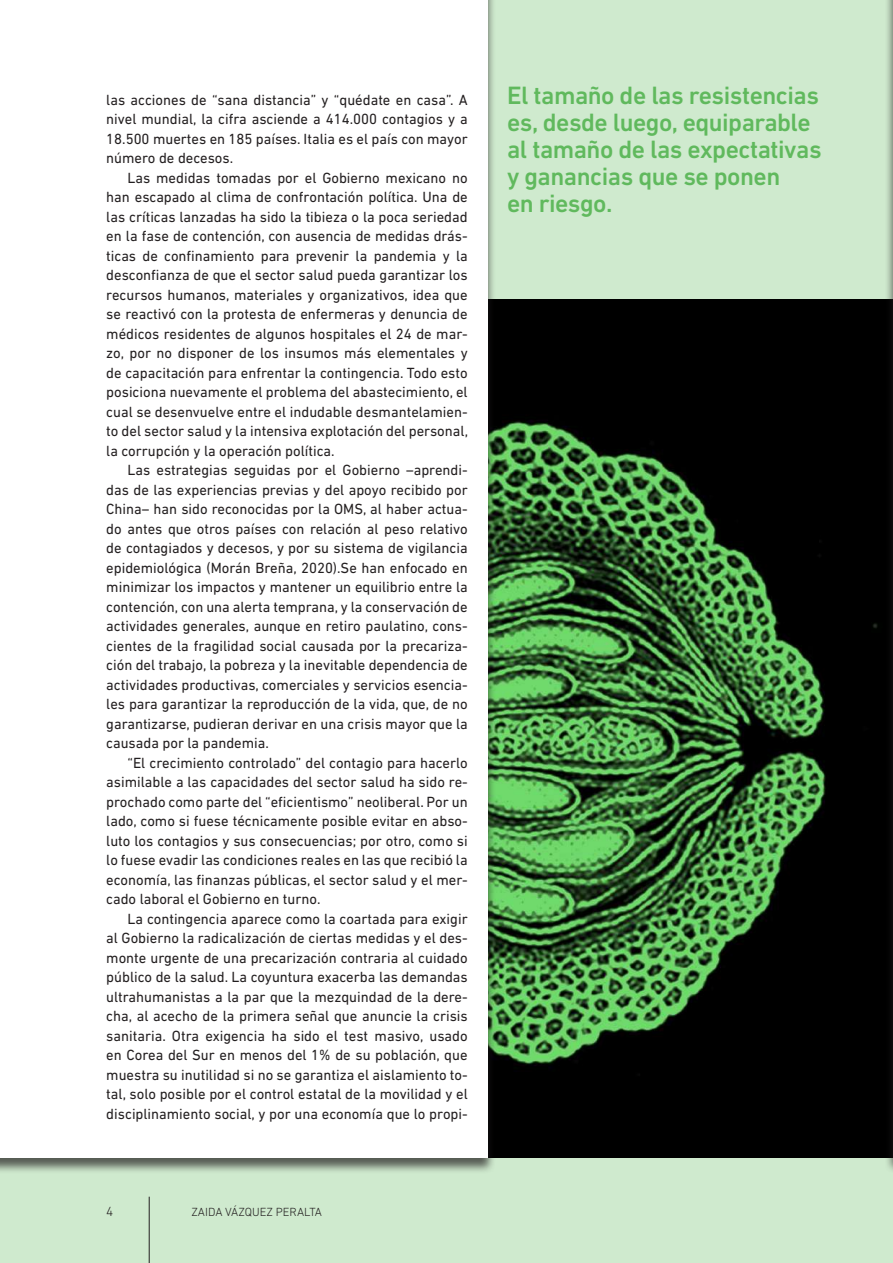
<style>
.page{position:relative;width:893px;height:1263px;background:#cfeace}
.page>*{position:absolute;margin:0;border:0;box-sizing:border-box;transform-origin:0 0}
.t1{font:500 25.5px/27px "DIN Next LT Pro";letter-spacing:-.02em;color:#60b95d}
.t2{font:15px/19.5px "DIN Next LT Pro";color:#231f20;text-align:justify}
.t3{font:300 13.5px "DIN Next LT Pro";color:#231f20}
.t4{font:300 12px "DIN Next LT Pro";color:#231f20}
</style>
<div class="page">
<img style="left:496px;top:300px;width:389px;height:858px">
<hr style="left:149px;top:1197px;width:1px;height:66px;background:#231f20">
<div style="left:0;top:0;width:496px;height:1175px;background:#231f20;opacity:.7"></div>
<div style="left:0;top:0;width:488px;height:1158px;background:#fff"></div>
<div style="left:885px;top:0;width:8px;height:1174px;background:#231f20;opacity:.7"></div>
<hr style="left:892px;top:0;width:1px;height:1157px;background:#fff">
<p class="t2" style="left:106px;top:90px;width:363px">las acciones de “sana distancia” y “quédate en casa”. A nivel mundial, la cifra asciende a 414.000 contagios y a 18.500 muertes en 185 países. Italia es el país con mayor número de decesos.</p>
<p class="t2" style="left:106px;top:168px;width:363px;text-indent:21px">Las medidas tomadas por el Gobierno mexicano no han escapado al clima de confrontación política. Una de las críticas lanzadas ha sido la tibieza o la poca seriedad en la fase de contención, con ausencia de medidas drás&shy;ticas de confinamiento para prevenir la pandemia y la desconfianza de que el sector salud pueda garantizar los recursos humanos, materiales y organizativos, idea que se reactivó con la protesta de enfermeras y denuncia de médicos residentes de algunos hospitales el 24 de mar&shy;zo, por no disponer de los insumos más elementales y de capacitación para enfrentar la contingencia. Todo esto posiciona nuevamente el problema del abastecimiento, el cual se desenvuelve entre el indudable desmantelamien&shy;to del sector salud y la intensiva explotación del personal, la corrupción y la operación política.</p>
<p class="t2" style="left:106px;top:460px;width:363px;text-indent:21px">Las estrategias seguidas por el Gobierno –aprendi&shy;das de las experiencias previas y del apoyo recibido por China– han sido reconocidas por la OMS, al haber actua&shy;do antes que otros países con relación al peso relativo de contagiados y decesos, y por su sistema de vigilancia epidemiológica (Morán Breña, 2020).Se han enfocado en minimizar los impactos y mantener un equilibrio entre la contención, con una alerta temprana, y la conservación de actividades generales, aunque en retiro paulatino, cons&shy;cientes de la fragilidad social causada por la precariza&shy;ción del trabajo, la pobreza y la inevitable dependencia de actividades productivas, comerciales y servicios esencia&shy;les para garantizar la reproducción de la vida, que, de no garantizarse, pudieran derivar en una crisis mayor que la causada por la pandemia.</p>
<p class="t2" style="left:106px;top:753px;width:363px;text-indent:21px">“El crecimiento controlado” del contagio para hacerlo asimilable a las capacidades del sector salud ha sido re&shy;prochado como parte del “eficientismo” neoliberal. Por un lado, como si fuese técnicamente posible evitar en abso&shy;luto los contagios y sus consecuencias; por otro, como si lo fuese evadir las condiciones reales en las que recibió la economía, las finanzas públicas, el sector salud y el mer&shy;cado laboral el Gobierno en turno.</p>
<p class="t2" style="left:106px;top:909px;width:363px;text-indent:21px">La contingencia aparece como la coartada para exigir al Gobierno la radicalización de ciertas medidas y el des&shy;monte urgente de una precarización contraria al cuidado público de la salud. La coyuntura exacerba las demandas ultrahumanistas a la par que la mezquindad de la dere&shy;cha, al acecho de la primera señal que anuncie la crisis sanitaria. Otra exigencia ha sido el test masivo, usado en Corea del Sur en menos del 1% de su población, que muestra su inutilidad si no se garantiza el aislamiento to&shy;tal, solo posible por el control estatal de la movilidad y el disciplinamiento social, y por una economía que lo propi-</p>
<p class="t3" style="left:106px;top:1204px;width:9px">4</p>
<p class="t4" style="left:191px;top:1205px;width:132px">ZAIDA VÁZQUEZ PERALTA</p>
<h1 class="t1" style="left:507px;top:82px;width:316px">El tamaño de las resistencias es, desde luego, equiparable al tamaño de las expectativas y ganancias que se ponen<br>en riesgo.</h1>
</div>
